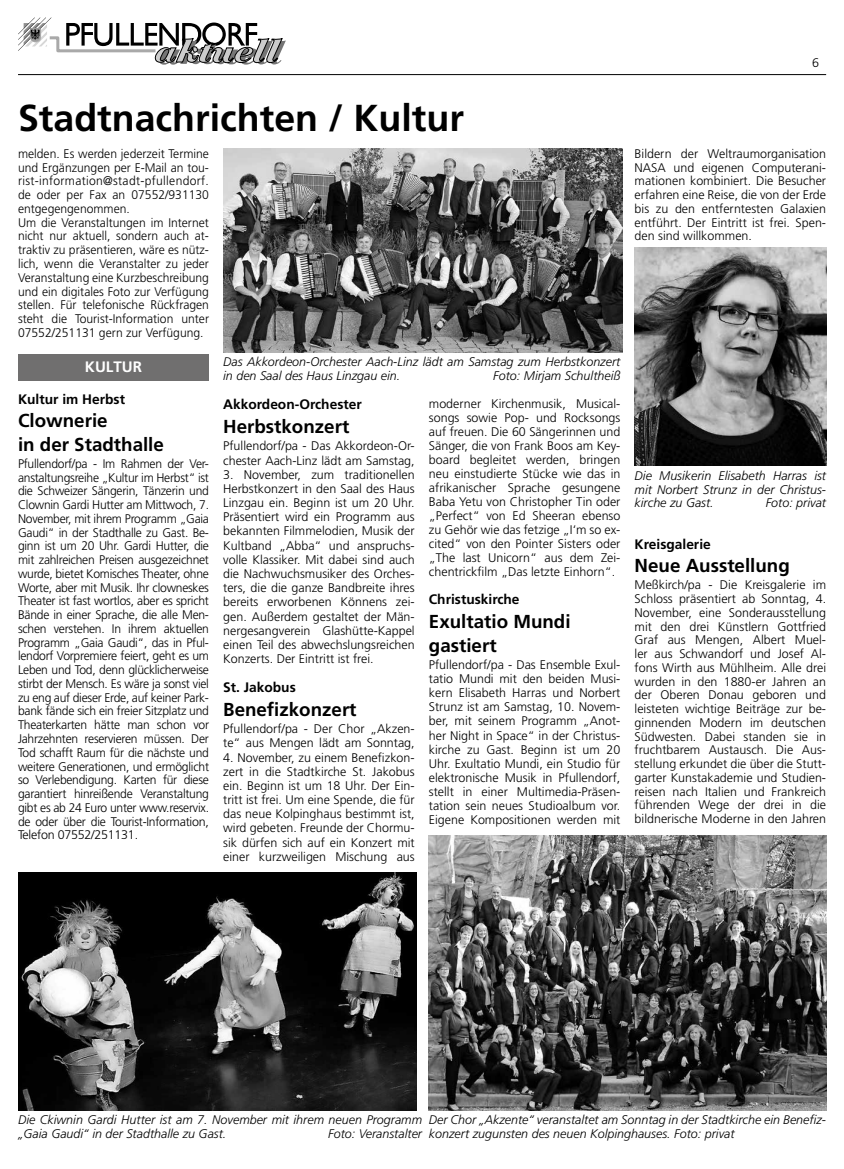
<style>
.page{position:relative;width:844px;height:1169px;background:#fff}
.page>*{position:absolute;margin:0;border:0;box-sizing:border-box;transform-origin:0 0}
.t1{font:700 37.5px "Frutiger LT Std";color:#000}
.t2{font:700 18.75px/23.5px "Frutiger LT Std";color:#000}
.t3{font:700 15.12px "Frutiger LT Std";color:#fff}
.t4{font:700 13.75px "Frutiger LT Std";color:#000}
.t5{font:300 12.5px/13.8px "Frutiger LT Std";color:#000;text-align:justify}
.t6{font:italic 300 12.5px/13.8px "Frutiger LT Std";color:#000}
</style>
<div class="page">
<hr style="left:18px;top:74px;width:808px;height:1px;background:#000">
<svg style="left:18px;top:17px;width:268px;height:48px"></svg>
<div style="left:18px;top:354px;width:191px;height:26px;background:#706f6f"></div>
<img style="left:634px;top:247px;width:192px;height:219px">
<img style="left:223px;top:148px;width:400px;height:204px">
<img style="left:18px;top:873px;width:399px;height:237px">
<img style="left:429px;top:835px;width:397px;height:275px">
<p class="t5" style="left:812px;top:56px;width:8px">6</p>
<h1 class="t1" style="left:18px;top:95px;width:447px">Stadtnachrichten / Kultur</h1>
<p class="t5" style="left:18px;top:147px;width:192px;text-align:left">melden. Es werden jederzeit Termine und Ergänzungen per E-Mail an tou&shy;rist-information@stadt-pfullendorf. de oder per Fax an 07552/931130 entgegengenommen.<br>Um die Veranstaltungen im Internet nicht nur aktuell, sondern auch at&shy;traktiv zu präsentieren, wäre es nütz&shy;lich, wenn die Veranstalter zu jeder Veranstaltung eine Kurzbeschreibung und ein digitales Foto zur Verfügung stellen. Für telefonische Rückfragen steht die Tourist-Information unter 07552/251131 gern zur Verfügung.</p>
<p class="t3" style="left:85px;top:358px;width:59px">KULTUR</p>
<p class="t4" style="left:18px;top:391px;width:108px">Kultur im Herbst</p>
<h2 class="t2" style="left:18px;top:409px;width:147px">Clownerie<br>in der Stadthalle</h2>
<p class="t5" style="left:18px;top:457px;width:192px">Pfullendorf/pa - Im Rahmen der Ver&shy;anstaltungsreihe „Kultur im Herbst“ ist die Schweizer Sängerin, Tänzerin und Clownin Gardi Hutter am Mittwoch, 7.<br>November, mit ihrem Programm „Gaia Gaudi“ in der Stadthalle zu Gast. Be&shy;ginn ist um 20 Uhr. Gardi Hutter, die mit zahlreichen Preisen ausgezeichnet wurde, bietet Komisches Theater, ohne Worte, aber mit Musik. Ihr clowneskes Theater ist fast wortlos, aber es spricht Bände in einer Sprache, die alle Men&shy;schen verstehen. In ihrem aktuellen Programm „Gaia Gaudi“, das in Pful&shy;lendorf Vorpremiere feiert, geht es um Leben und Tod, denn glücklicherweise stirbt der Mensch. Es wäre ja sonst viel zu eng auf dieser Erde, auf keiner Park&shy;bank fände sich ein freier Sitzplatz und Theaterkarten hätte man schon vor Jahrzehnten reservieren müssen. Der Tod schafft Raum für die nächste und weitere Generationen, und ermöglicht so Verlebendigung. Karten für diese garantiert hinreißende Veranstaltung gibt es ab 24 Euro unter www.reservix. de oder über die Tourist-Information, Telefon 07552/251131.</p>
<p class="t6" style="left:223px;top:355px;width:399px">Das Akkordeon-Orchester Aach-Linz lädt am Samstag zum Herbstkonzert in den Saal des Haus Linzgau ein.</p>
<p class="t6" style="left:493px;top:369px;width:129px">Foto: Mirjam Schultheiß</p>
<p class="t4" style="left:223px;top:396px;width:140px">Akkordeon-Orchester</p>
<h2 class="t2" style="left:223px;top:414px;width:128px">Herbstkonzert</h2>
<p class="t5" style="left:223px;top:439px;width:193px;line-height:14.1px">Pfullendorf/pa - Das Akkordeon-Or&shy;chester Aach-Linz lädt am Samstag,</p>
<p class="t5" style="left:223px;top:467px;width:193px;line-height:14.1px">3. November, zum traditionellen Herbstkonzert in den Saal des Haus Linzgau ein. Beginn ist um 20 Uhr.<br>Präsentiert wird ein Programm aus bekannten Filmmelodien, Musik der Kultband „Abba“ und anspruchs&shy;volle Klassiker. Mit dabei sind auch die Nachwuchsmusiker des Orches&shy;ters, die die ganze Bandbreite ihres bereits erworbenen Könnens zei&shy;gen. Außerdem gestaltet der Män&shy;nergesangverein Glashütte-Kappel einen Teil des abwechslungsreichen Konzerts. Der Eintritt ist frei.</p>
<p class="t4" style="left:223px;top:679px;width:74px">St. Jakobus</p>
<h2 class="t2" style="left:223px;top:697px;width:135px">Benefizkonzert</h2>
<p class="t5" style="left:223px;top:722px;width:193px;line-height:14.1px">Pfullendorf/pa - Der Chor „Akzen&shy;te“ aus Mengen lädt am Sonntag,</p>
<p class="t5" style="left:223px;top:750px;width:193px;line-height:14.1px">4. November, zu einem Benefizkon&shy;zert in die Stadtkirche St. Jakobus ein. Beginn ist um 18 Uhr. Der Ein&shy;tritt ist frei. Um eine Spende, die für das neue Kolpinghaus bestimmt ist, wird gebeten. Freunde der Chormu&shy;sik dürfen sich auf ein Konzert mit einer kurzweiligen Mischung aus</p>
<p class="t5" style="left:429px;top:396px;width:193px">moderner Kirchenmusik, Musical&shy;songs sowie Pop- und Rocksongs auf freuen. Die 60 Sängerinnen und Sänger, die von Frank Boos am Key&shy;board begleitet werden, bringen neu einstudierte Stücke wie das in afrikanischer Sprache gesungene Baba Yetu von Christopher Tin oder „Perfect“ von Ed Sheeran ebenso zu Gehör wie das fetzige „I‘m so ex&shy;cited“ von den Pointer Sisters oder „The last Unicorn“ aus dem Zei&shy;chentrickfilm „Das letzte Einhorn“.</p>
<p class="t4" style="left:429px;top:591px;width:92px">Christuskirche</p>
<h2 class="t2" style="left:429px;top:610px;width:143px">Exultatio Mundi gastiert</h2>
<p class="t5" style="left:429px;top:658px;width:193px">Pfullendorf/pa - Das Ensemble Exul&shy;tatio Mundi mit den beiden Musi&shy;kern Elisabeth Harras und Norbert Strunz ist am Samstag, 10. Novem&shy;ber, mit seinem Programm „Anot&shy;her Night in Space“ in der Christus&shy;kirche zu Gast. Beginn ist um 20<br>Uhr. Exultatio Mundi, ein Studio für elektronische Musik in Pfullendorf, stellt in einer Multimedia-Präsen&shy;tation sein neues Studioalbum vor.<br>Eigene Kompositionen werden mit</p>
<p class="t5" style="left:634px;top:147px;width:193px">Bildern der Weltraumorganisation NASA und eigenen Computerani&shy;mationen kombiniert. Die Besucher erfahren eine Reise, die von der Erde bis zu den entferntesten Galaxien entführt. Der Eintritt ist frei. Spen&shy;den sind willkommen.</p>
<p class="t6" style="left:634px;top:469px;width:193px;text-align:justify">Die Musikerin Elisabeth Harras ist mit Norbert Strunz in der Christus&shy;kirche zu Gast.</p>
<p class="t6" style="left:765px;top:496px;width:62px">Foto: privat</p>
<p class="t4" style="left:634px;top:536px;width:78px">Kreisgalerie</p>
<h2 class="t2" style="left:634px;top:554px;width:157px">Neue Ausstellung</h2>
<p class="t5" style="left:634px;top:578px;width:193px">Meßkirch/pa - Die Kreisgalerie im Schloss präsentiert ab Sonntag, 4.<br>November, eine Sonderausstellung mit den drei Künstlern Gottfried Graf aus Mengen, Albert Muel&shy;ler aus Schwandorf und Josef Al&shy;fons Wirth aus Mühlheim. Alle drei wurden in den 1880-er Jahren an der Oberen Donau geboren und leisteten wichtige Beiträge zur be&shy;ginnenden Modern im deutschen Südwesten. Dabei standen sie in fruchtbarem Austausch. Die Aus&shy;stellung erkundet die über die Stutt&shy;garter Kunstakademie und Studien&shy;reisen nach Italien und Frankreich führenden Wege der drei in die bildnerische Moderne in den Jahren</p>
<p class="t6" style="left:429px;top:1113px;width:399px">Der Chor „Akzente“ veranstaltet am Sonntag in der Stadtkirche ein Benefiz&shy;konzert zugunsten des neuen Kolpinghauses. Foto: privat</p>
<p class="t6" style="left:18px;top:1113px;width:405px">Die Ckiwnin Gardi Hutter ist am 7. November mit ihrem neuen Programm „Gaia Gaudi“ in der Stadthalle zu Gast.</p>
<p class="t6" style="left:328px;top:1127px;width:95px">Foto: Veranstalter</p>
</div>
